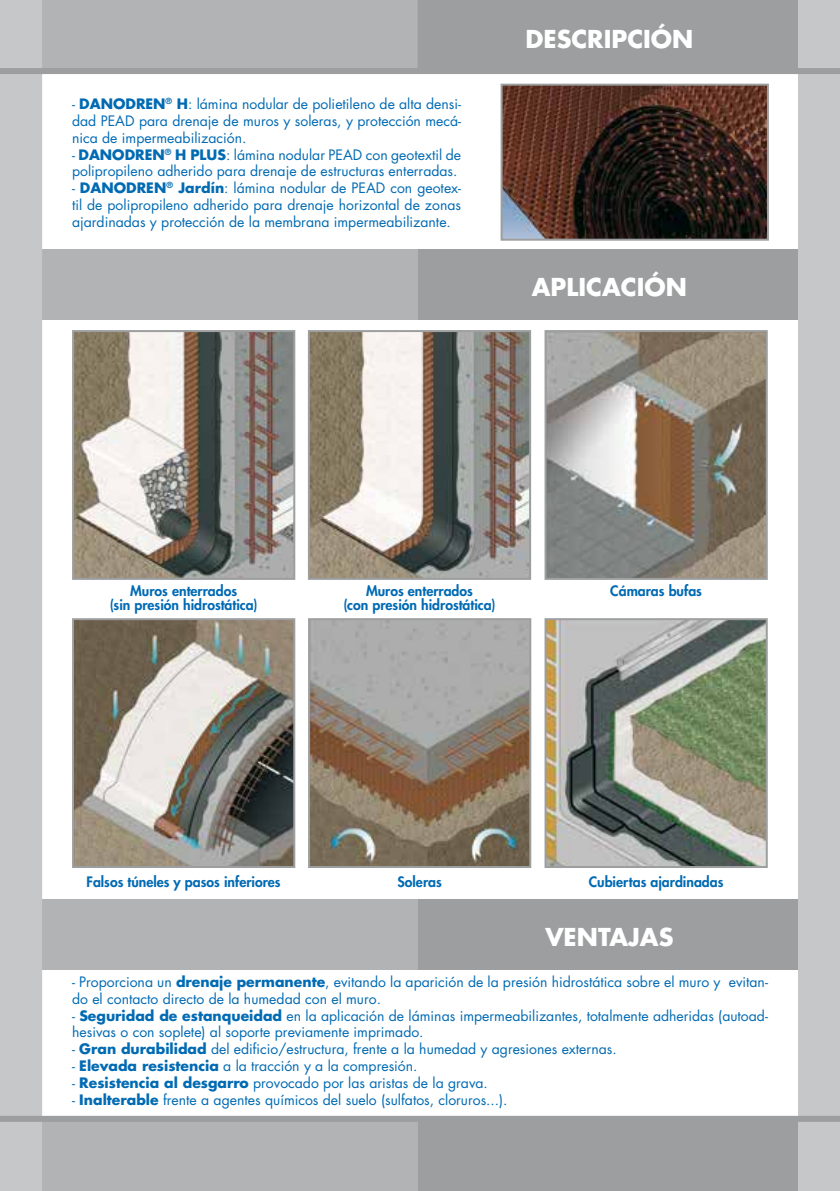
<style>
.page{position:relative;width:840px;height:1191px;background:#fff}
.page>*{position:absolute;margin:0;border:0;box-sizing:border-box;transform-origin:0 0}
.t1{font:700 24px "Futura Std";color:#fff}
.t2{font:14px/16.8px "Futura Std";color:#006ab3}
.t3{font:800 14px/14px "Futura Std";color:#006ab3;text-align:center}
.s1{font-weight:700}
</style>
<div class="page">
<div style="left:0;top:0;width:819px;height:70px;background:#b1b3b4"></div>
<div style="left:0;top:249px;width:819px;height:71px;background:#b1b3b4"></div>
<div style="left:0;top:899px;width:819px;height:70px;background:#b1b3b4"></div>
<div style="left:0;top:1120px;width:819px;height:71px;background:#b1b3b4"></div>
<div style="left:418px;top:0;width:381px;height:71px;background:#9c9e9f"></div>
<div style="left:418px;top:249px;width:381px;height:71px;background:#9c9e9f"></div>
<div style="left:418px;top:899px;width:381px;height:70px;background:#9c9e9f"></div>
<div style="left:418px;top:1120px;width:421px;height:71px;background:#9c9e9f"></div>
<div style="left:0;top:0;width:41px;height:1191px;background:#c6c7c8"></div>
<div style="left:0;top:0;width:42px;height:1191px;border:2px solid #c6c7c8"></div>
<div style="left:798px;top:0;width:41px;height:1191px;background:#c6c7c8"></div>
<div style="left:0;top:68px;width:839px;height:6px;background:#9c9e9f"></div>
<div style="left:0;top:1115px;width:839px;height:6px;background:#9c9e9f"></div>
<img style="left:503px;top:87px;width:262px;height:151px">
<div style="left:500px;top:84px;width:268px;height:157px;border:2px solid #9c9e9f"></div>
<img style="left:75px;top:333px;width:217px;height:244px">
<div style="left:72px;top:330px;width:223px;height:250px;border:2px solid #9c9e9f"></div>
<img style="left:75px;top:621px;width:217px;height:244px">
<div style="left:72px;top:618px;width:223px;height:250px;border:2px solid #9c9e9f"></div>
<img style="left:311px;top:333px;width:217px;height:244px">
<div style="left:308px;top:330px;width:223px;height:250px;border:2px solid #9c9e9f"></div>
<img style="left:311px;top:621px;width:217px;height:244px">
<div style="left:308px;top:618px;width:223px;height:250px;border:2px solid #9c9e9f"></div>
<img style="left:547px;top:333px;width:217px;height:244px">
<div style="left:544px;top:330px;width:223px;height:250px;border:2px solid #9c9e9f"></div>
<img style="left:547px;top:621px;width:217px;height:244px">
<div style="left:544px;top:618px;width:223px;height:250px;border:2px solid #9c9e9f"></div>
<p class="t2" style="left:72px;top:96px;width:390px;text-align:justify">- <span class="s1">DANODREN</span><sup>®</sup> <span class="s1">H</span>: lámina nodular de polietileno de alta densi&shy;dad PEAD para drenaje de muros y soleras, y protección mecá&shy;nica de impermeabilización.</p>
<p class="t2" style="left:72px;top:146px;width:390px">- <span class="s1">DANODREN</span><sup>®</sup> <span class="s1">H PLUS</span>: lámina nodular PEAD con geotextil de polipropileno adherido para drenaje de estructuras enterradas.</p>
<p class="t2" style="left:72px;top:180px;width:390px;text-align:justify">- <span class="s1">DANODREN</span><sup>®</sup> <span class="s1">Jardín</span>: lámina nodular de PEAD con geotex&shy;til de polipropileno adherido para drenaje horizontal de zonas ajardinadas y protección de la membrana impermeabilizante.</p>
<h1 class="t1" style="left:525px;top:23px;width:169px">DESCRIPCIÓN</h1>
<h1 class="t1" style="left:531px;top:271px;width:156px">APLICACIÓN</h1>
<p class="t3" style="left:110px;top:583px;width:149px">Muros enterrados<br>(sin presión hidrostática)</p>
<p class="t3" style="left:343px;top:583px;width:153px">Muros enterrados<br>(con presión hidrostática)</p>
<p class="t3" style="left:610px;top:583px;width:93px">Cámaras bufas</p>
<p class="t3" style="left:86px;top:874px;width:195px">Falsos túneles y pasos inferiores</p>
<p class="t3" style="left:397px;top:874px;width:46px">Soleras</p>
<p class="t3" style="left:588px;top:874px;width:136px">Cubiertas ajardinadas</p>
<h1 class="t1" style="left:545px;top:920px;width:129px">VENTAJAS</h1>
<p class="t2" style="left:72px;top:973px;width:697px">- Proporciona un <span class="s1">drenaje permanente</span>, evitando la aparición de la presión hidrostática sobre el muro y evitan&shy;do el contacto directo de la humedad con el muro.</p>
<p class="t2" style="left:72px;top:1007px;width:697px">- <span class="s1">Seguridad de estanqueidad</span> en la aplicación de láminas impermeabilizantes, totalmente adheridas (autoad&shy;hesivas o con soplete) al soporte previamente imprimado.</p>
<p class="t2" style="left:72px;top:1040px;width:546px">- <span class="s1">Gran durabilidad</span> del edificio/estructura, frente a la humedad y agresiones externas.</p>
<p class="t2" style="left:72px;top:1057px;width:347px">- <span class="s1">Elevada resistencia</span> a la tracción y a la compresión.</p>
<p class="t2" style="left:72px;top:1074px;width:417px">- <span class="s1">Resistencia al desgarro</span> provocado por las aristas de la grava.</p>
<p class="t2" style="left:72px;top:1091px;width:437px">- <span class="s1">Inalterable</span> frente a agentes químicos del suelo (sulfatos, cloruros...).</p>
</div>
